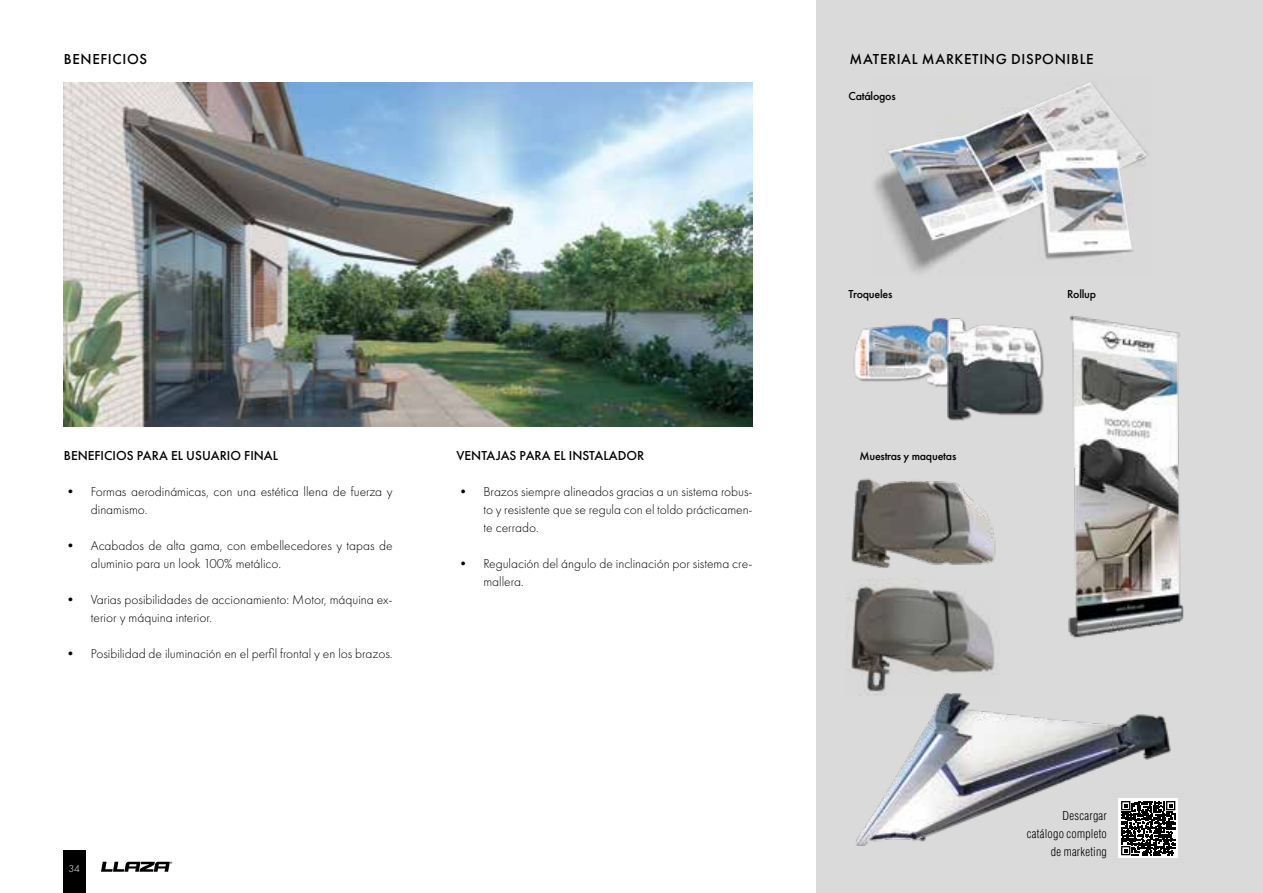
<style>
.page{position:relative;width:1263px;height:893px;background:#fff}
.page>*{position:absolute;margin:0;border:0;box-sizing:border-box;transform-origin:0 0}
.t1{font:500 15px "Futura PT";letter-spacing:.04em;color:#000}
.t2{font:300 13.5px/18px "Futura PT";color:#000}
.t3{font:500 13.5px "Futura PT";color:#000}
.t4{font:500 12px "Futura PT";letter-spacing:-.02em;color:#000}
.t5{font:300 condensed 12px/18px "Helvetica LT Std";letter-spacing:.02em;color:#000;text-align:right}
.t6{font:300 10.5px "Futura PT";color:#fff}
</style>
<div class="page">
<div style="left:816px;top:0;width:447px;height:893px;background:#dadada"></div>
<div style="left:1118px;top:798px;width:60px;height:60px;background:linear-gradient(to right,#fff,#fff)"></div>
<svg style="left:1121px;top:853px;width:54px;height:2px"></svg>
<img style="left:64px;top:83px;width:688px;height:343px">
<img style="left:874px;top:153px;width:274px;height:121px">
<img style="left:889px;top:83px;width:258px;height:170px">
<img style="left:853px;top:318px;width:191px;height:103px">
<img style="left:1068px;top:315px;width:116px;height:323px">
<img style="left:856px;top:695px;width:322px;height:158px">
<img style="left:851px;top:478px;width:145px;height:90px">
<img style="left:846px;top:580px;width:149px;height:115px">
<div style="left:63px;top:850px;width:23px;height:43px;background:#000"></div>
<svg style="left:101px;top:862px;width:71px;height:10px"></svg>
<p class="t1" style="left:64px;top:50px;width:85px">BENEFICIOS</p>
<p class="t1" style="left:849px;top:50px;width:246px">MATERIAL MARKETING DISPONIBLE</p>
<p class="t3" style="left:64px;top:447px;width:216px">BENEFICIOS PARA EL USUARIO FINAL</p>
<p class="t2" style="left:91px;top:482px;width:303px;text-indent:-27px">• Formas aerodinámicas, con una estética llena de fuerza y dinamismo.</p>
<p class="t2" style="left:91px;top:536px;width:303px;text-indent:-27px">• Acabados de alta gama, con embellecedores y tapas de aluminio para un look 100% metálico.</p>
<p class="t2" style="left:91px;top:590px;width:303px;text-indent:-27px">• Varias posibilidades de accionamiento: Motor, máquina ex&shy;terior y máquina interior.</p>
<p class="t2" style="left:64px;top:644px;width:330px">• Posibilidad de iluminación en el perfil frontal y en los brazos.</p>
<p class="t3" style="left:456px;top:447px;width:189px">VENTAJAS PARA EL INSTALADOR</p>
<p class="t2" style="left:483px;top:482px;width:271px;text-align:justify;text-indent:-27px">• Brazos siempre alineados gracias a un sistema robus&shy;to y resistente que se regula con el toldo prácticamen&shy;te cerrado.</p>
<p class="t2" style="left:483px;top:554px;width:271px;text-indent:-27px">• Regulación del ángulo de inclinación por sistema cre&shy;mallera.</p>
<p class="t6" style="left:69px;top:862px;width:13px">34</p>
<p class="t4" style="left:848px;top:89px;width:49px">Catálogos</p>
<p class="t4" style="left:848px;top:287px;width:45px">Troqueles</p>
<p class="t4" style="left:859px;top:449px;width:98px">Muestras y maquetas</p>
<p class="t4" style="left:1067px;top:287px;width:31px">Rollup</p>
<p class="t5" style="left:1027px;top:806px;width:82px">Descargar catálogo completo de marketing</p>
</div>
